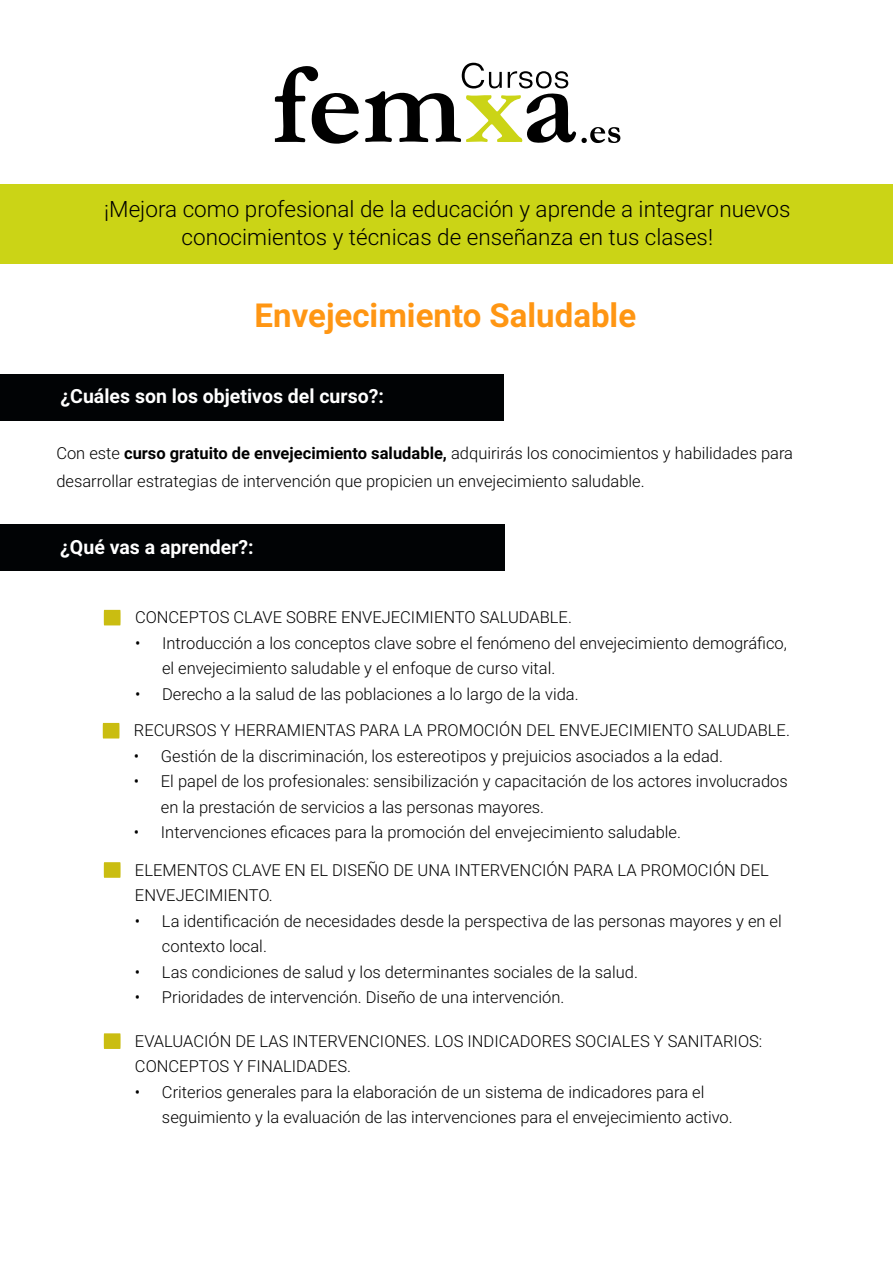
<style>
.page{position:relative;width:893px;height:1263px;background:#fff}
.page>*{position:absolute;margin:0;border:0;box-sizing:border-box;transform-origin:0 0}
.t1{font:700 33px "Roboto";color:#ff9613}
.t2{font:300 22.5px/28.5px "Roboto";color:#000;text-align:center}
.t3{font:700 19.5px "Roboto";color:#fff}
.t4{font:300 16.5px/25.5px "Roboto";color:#000}
.s1{font-weight:700}
</style>
<div class="page">
<div style="left:0;top:374px;width:504px;height:47px;background:#010305"></div>
<div style="left:0;top:524px;width:505px;height:47px;background:#010305"></div>
<svg style="left:104px;top:610px;width:17px;height:15px"></svg>
<svg style="left:103px;top:723px;width:16px;height:15px"></svg>
<svg style="left:104px;top:862px;width:17px;height:16px"></svg>
<svg style="left:104px;top:1033px;width:17px;height:16px"></svg>
<svg style="left:275px;top:66px;width:84px;height:78px"></svg>
<svg style="left:365px;top:63px;width:255px;height:80px"></svg>
<div style="left:0;top:185px;width:893px;height:79px;background:#cbd416"></div>
<h2 class="t2" style="left:104px;top:194px;width:688px">¡Mejora como profesional de la educación y aprende a integrar nuevos conocimientos y técnicas de enseñanza en tus clases!</h2>
<h1 class="t1" style="left:255px;top:292px;width:383px">Envejecimiento Saludable</h1>
<p class="t3" style="left:61px;top:383px;width:325px">¿Cuáles son los objetivos del curso?:</p>
<p class="t4" style="left:56px;top:438px;width:738px;line-height:28.5px">Con este <span class="s1">curso gratuito de envejecimiento saludable,</span> adquirirás los conocimientos y habilidades para desarrollar estrategias de intervención que propicien un envejecimiento saludable.</p>
<p class="t3" style="left:60px;top:533px;width:195px">¿Qué vas a aprender?:</p>
<p class="t4" style="left:135px;top:604px;width:438px">CONCEPTOS CLAVE SOBRE ENVEJECIMIENTO SALUDABLE.</p>
<p class="t4" style="left:162px;top:629px;width:626px;text-indent:-27px">• Introducción a los conceptos clave sobre el fenómeno del envejecimiento demográfico, el envejecimiento saludable y el enfoque de curso vital.</p>
<p class="t4" style="left:135px;top:680px;width:445px">• Derecho a la salud de las poblaciones a lo largo de la vida.</p>
<p class="t4" style="left:134px;top:717px;width:657px">RECURSOS Y HERRAMIENTAS PARA LA PROMOCIÓN DEL ENVEJECIMIENTO SALUDABLE.</p>
<p class="t4" style="left:134px;top:743px;width:591px">• Gestión de la discriminación, los estereotipos y prejuicios asociados a la edad.</p>
<p class="t4" style="left:161px;top:768px;width:628px;text-indent:-27px">• El papel de los profesionales: sensibilización y capacitación de los actores involucrados en la prestación de servicios a las personas mayores.</p>
<p class="t4" style="left:134px;top:819px;width:549px">• Intervenciones eficaces para la promoción del envejecimiento saludable.</p>
<p class="t4" style="left:135px;top:856px;width:635px">ELEMENTOS CLAVE EN EL DISEÑO DE UNA INTERVENCIÓN PARA LA PROMOCIÓN DEL<br>ENVEJECIMIENTO.</p>
<p class="t4" style="left:162px;top:907px;width:621px;text-indent:-27px">• La identificación de necesidades desde la perspectiva de las personas mayores y en el contexto local.</p>
<p class="t4" style="left:135px;top:958px;width:505px">• Las condiciones de salud y los determinantes sociales de la salud.</p>
<p class="t4" style="left:135px;top:984px;width:431px">• Prioridades de intervención. Diseño de una intervención.</p>
<p class="t4" style="left:135px;top:1027px;width:629px">EVALUACIÓN DE LAS INTERVENCIONES. LOS INDICADORES SOCIALES Y SANITARIOS:<br>CONCEPTOS Y FINALIDADES.</p>
<p class="t4" style="left:162px;top:1078px;width:572px;text-indent:-27px">• Criterios generales para la elaboración de un sistema de indicadores para el seguimiento y la evaluación de las intervenciones para el envejecimiento activo.</p>
</div>
